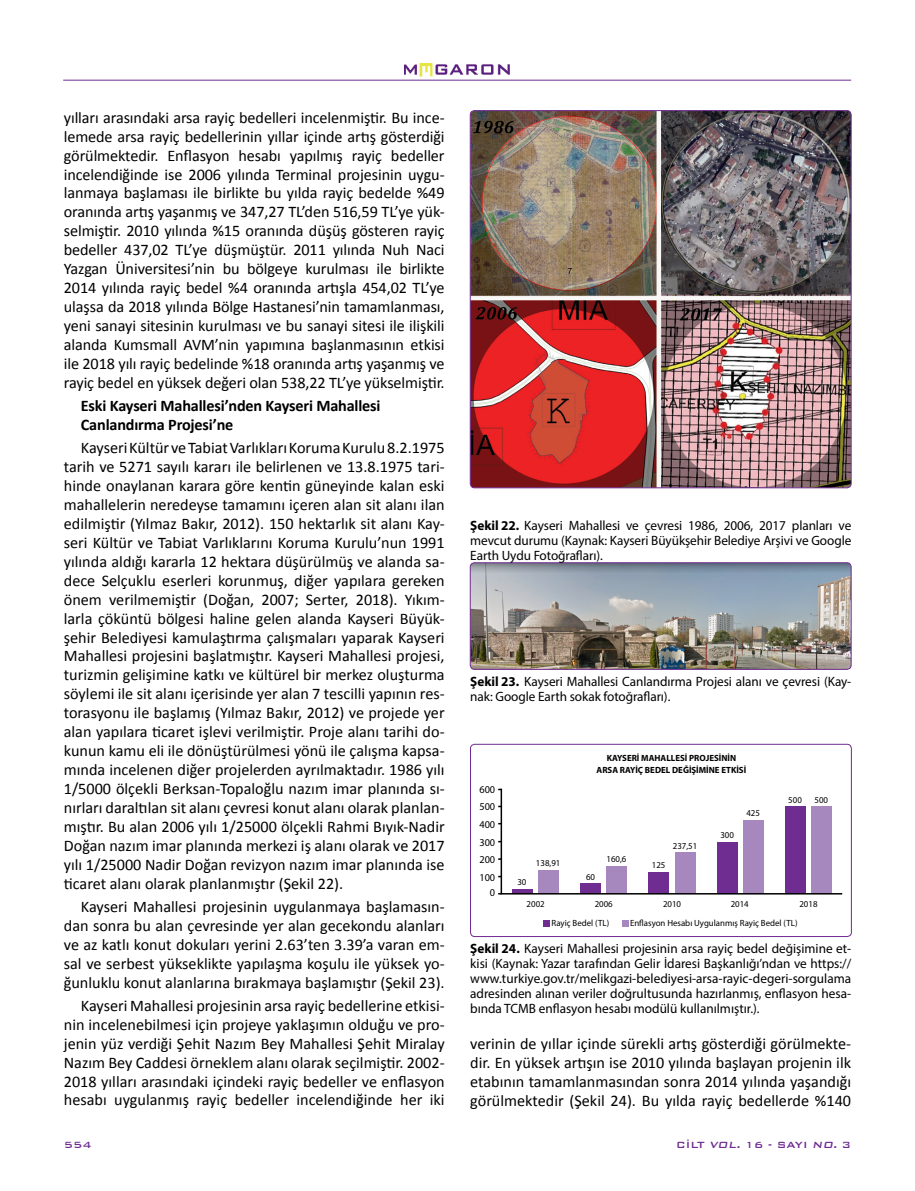
<style>
.page{position:relative;width:915px;height:1191px;background:#fff}
.page>*{position:absolute;margin:0;border:0;box-sizing:border-box;transform-origin:0 0}
.t1{font:16.2px/18.9px "Calibri";color:#000;text-align:justify}
.t2{font:700 16.2px/18.9px "Calibri";letter-spacing:-.01em;color:#000}
.t3{font:13.5px/15px "Myriad Pro";letter-spacing:-.005em;color:#000;text-align:justify}
.t4{font:500 12px "Bank Gothic BT";color:#6f2c91}
.t5{font:10.5px/17.4px "Myriad Pro";color:#000;text-align:justify}
.t6{font:9px/19.4px "Myriad Pro";color:#000}
.t7{font:700 9px/12px "Myriad Pro";color:#000;text-align:center}
.s1{font-weight:700}
.s2{font-style:italic}
</style>
<div class="page">
<img style="left:404px;top:64px;width:105px;height:16px">
<hr style="left:63px;top:80px;width:787px;height:1px;background:#6f2c91">
<img style="left:470px;top:111px;width:380px;height:377px">
<div style="left:470px;top:110px;width:381px;height:378px;border:1px solid #6f2c91;border-radius:4px"></div>
<img style="left:470px;top:564px;width:380px;height:105px">
<div style="left:470px;top:562px;width:381px;height:107px;border:1px solid #6f2c91;border-radius:4px"></div>
<div style="left:470px;top:744px;width:381px;height:192px;border:1px solid #6f2c91;border-radius:4px"></div>
<svg style="left:622px;top:920px;width:6px;height:6px"></svg>
<svg style="left:543px;top:920px;width:6px;height:6px"></svg>
<svg style="left:498px;top:788px;width:345px;height:107px"></svg>
<p class="t1" style="left:64px;top:107px;width:382px">yılları arasındaki arsa rayiç bedelleri incelenmiştir. Bu ince&shy;lemede arsa rayiç bedellerinin yıllar içinde artış gösterdiği görülmektedir. Enflasyon hesabı yapılmış rayiç bedeller incelendiğinde ise 2006 yılında Terminal projesinin uygu&shy;lanmaya başlaması ile birlikte bu yılda rayiç bedelde %49 oranında artış yaşanmış ve 347,27 TL’den 516,59 TL’ye yük&shy;selmiştir. 2010 yılında %15 oranında düşüş gösteren rayiç bedeller 437,02 TL’ye düşmüştür. 2011 yılında Nuh Naci Yazgan Üniversitesi’nin bu bölgeye kurulması ile birlikte 2014 yılında rayiç bedel %4 oranında artışla 454,02 TL’ye ulaşsa da 2018 yılında Bölge Hastanesi’nin tamamlanması, yeni sanayi sitesinin kurulması ve bu sanayi sitesi ile ilişkili alanda Kumsmall AVM’nin yapımına başlanmasının etkisi ile 2018 yılı rayiç bedelinde %18 oranında artış yaşanmış ve rayiç bedel en yüksek değeri olan 538,22 TL’ye yükselmiştir.</p>
<p class="t2" style="left:81px;top:395px;width:301px">Eski Kayseri Mahallesi’nden Kayseri Mahallesi<br>Canlandırma Projesi’ne</p>
<p class="t1" style="left:64px;top:437px;width:382px;text-indent:17px">Kayseri Kültür ve Tabiat Varlıkları Koruma Kurulu 8.2.1975 tarih ve 5271 sayılı kararı ile belirlenen ve 13.8.1975 tari&shy;hinde onaylanan karara göre kentin güneyinde kalan eski mahallelerin neredeyse tamamını içeren alan sit alanı ilan edilmiştir (Yılmaz Bakır, 2012). 150 hektarlık sit alanı Kay&shy;seri Kültür ve Tabiat Varlıklarını Koruma Kurulu’nun 1991 yılında aldığı kararla 12 hektara düşürülmüş ve alanda sa&shy;dece Selçuklu eserleri korunmuş, diğer yapılara gereken önem verilmemiştir (Doğan, 2007; Serter, 2018). Yıkım&shy;larla çöküntü bölgesi haline gelen alanda Kayseri Büyük&shy;şehir Belediyesi kamulaştırma çalışmaları yaparak Kayseri Mahallesi projesini başlatmıştır. Kayseri Mahallesi projesi, turizmin gelişimine katkı ve kültürel bir merkez oluşturma söylemi ile sit alanı içerisinde yer alan 7 tescilli yapının res&shy;torasyonu ile başlamış (Yılmaz Bakır, 2012) ve projede yer alan yapılara ticaret işlevi verilmiştir. Proje alanı tarihi do&shy;kunun kamu eli ile dönüştürülmesi yönü ile çalışma kapsa&shy;mında incelenen diğer projelerden ayrılmaktadır. 1986 yılı 1/5000 ölçekli Berksan-Topaloğlu nazım imar planında sı&shy;nırları daraltılan sit alanı çevresi konut alanı olarak planlan&shy;mıştır. Bu alan 2006 yılı 1/25000 ölçekli Rahmi Bıyık-Nadir Doğan nazım imar planında merkezi iş alanı olarak ve 2017 yılı 1/25000 Nadir Doğan revizyon nazım imar planında ise ticaret alanı olarak planlanmıştır (Şekil 22).</p>
<p class="t1" style="left:64px;top:896px;width:382px;text-indent:17px">Kayseri Mahallesi projesinin uygulanmaya başlamasın&shy;dan sonra bu alan çevresinde yer alan gecekondu alanları ve az katlı konut dokuları yerini 2.63’ten 3.39’a varan em&shy;sal ve serbest yükseklikte yapılaşma koşulu ile yüksek yo&shy;ğunluklu konut alanlarına bırakmaya başlamıştır (Şekil 23).</p>
<p class="t1" style="left:64px;top:995px;width:382px;text-indent:17px">Kayseri Mahallesi projesinin arsa rayiç bedellerine etkisi&shy;nin incelenebilmesi için projeye yaklaşımın olduğu ve pro&shy;jenin yüz verdiği Şehit Nazım Bey Mahallesi Şehit Miralay Nazım Bey Caddesi örneklem alanı olarak seçilmiştir. 2002- 2018 yılları arasındaki içindeki rayiç bedeller ve enflasyon hesabı uygulanmış rayiç bedeller incelendiğinde her iki</p>
<p class="t3" style="left:470px;top:517px;width:382px"><span class="s1">Şekil 22.</span> Kayseri Mahallesi ve çevresi 1986, 2006, 2017 planları ve mevcut durumu (Kaynak: Kayseri Büyükşehir Belediye Arşivi ve Google Earth Uydu Fotoğrafları).</p>
<p class="t3" style="left:470px;top:673px;width:382px"><span class="s1">Şekil 23.</span> Kayseri Mahallesi Canlandırma Projesi alanı ve çevresi (Kay&shy;nak: Google Earth sokak fotoğrafları).</p>
<p class="t5" style="left:479px;top:781px;width:17px">600<br>500<br>400<br>300<br>200<br>100</p>
<p class="t5" style="left:490px;top:883px;width:7px">0</p>
<p class="t6" style="left:517px;top:872px;width:11px">30</p>
<p class="t6" style="left:536px;top:853px;width:26px">138,91</p>
<p class="t7" style="left:596px;top:752px;width:151px">KAYSERİ MAHALLESİ PROJESİNİN<br>ARSA RAYİÇ BEDEL DEĞİŞİMİNE ETKİSİ</p>
<p class="t6" style="left:586px;top:867px;width:11px">60</p>
<p class="t6" style="left:606px;top:849px;width:21px">160,6</p>
<p class="t6" style="left:651px;top:855px;width:15px">125</p>
<p class="t6" style="left:672px;top:836px;width:26px">237,51</p>
<p class="t6" style="left:720px;top:825px;width:15px">300</p>
<p class="t6" style="left:746px;top:803px;width:15px">425</p>
<p class="t6" style="left:788px;top:790px;width:15px">500</p>
<p class="t6" style="left:814px;top:790px;width:15px">500</p>
<p class="t6" style="left:526px;top:894px;width:20px">2002</p>
<p class="t6" style="left:551px;top:894px;width:63px;text-indent:43px">2006<br>Rayiç Bedel (TL)</p>
<p class="t6" style="left:662px;top:894px;width:20px">2010</p>
<p class="t6" style="left:730px;top:894px;width:20px">2014</p>
<p class="t6" style="left:799px;top:894px;width:20px">2018</p>
<p class="t6" style="left:630px;top:913px;width:169px">Enflasyon Hesabı Uygulanmış Rayiç Bedel (TL)</p>
<p class="t3" style="left:470px;top:940px;width:382px"><span class="s1">Şekil 24.</span> Kayseri Mahallesi projesinin arsa rayiç bedel değişimine et&shy;kisi (Kaynak: Yazar tarafından Gelir İdaresi Başkanlığı’ndan ve https:// www.turkiye.gov.tr/melikgazi-belediyesi-arsa-rayic-degeri-sorgulama adresinden alınan veriler doğrultusunda hazırlanmış, enflasyon hesa&shy;bında TCMB enflasyon hesabı modülü kullanılmıştır.).</p>
<p class="t1" style="left:470px;top:1033px;width:382px">verinin de yıllar içinde sürekli artış gösterdiği görülmekte&shy;dir. En yüksek artışın ise 2010 yılında başlayan projenin ilk etabının tamamlanmasından sonra 2014 yılında yaşandığı görülmektedir (Şekil 24). Bu yılda rayiç bedellerde %140</p>
<p class="t4" style="left:64px;top:1138px;width:29px">554</p>
<p class="t4" style="left:676px;top:1138px;width:176px">CİLT <span class="s2">VOL.</span> 16 - SAYI <span class="s2">NO.</span> 3</p>
</div>
